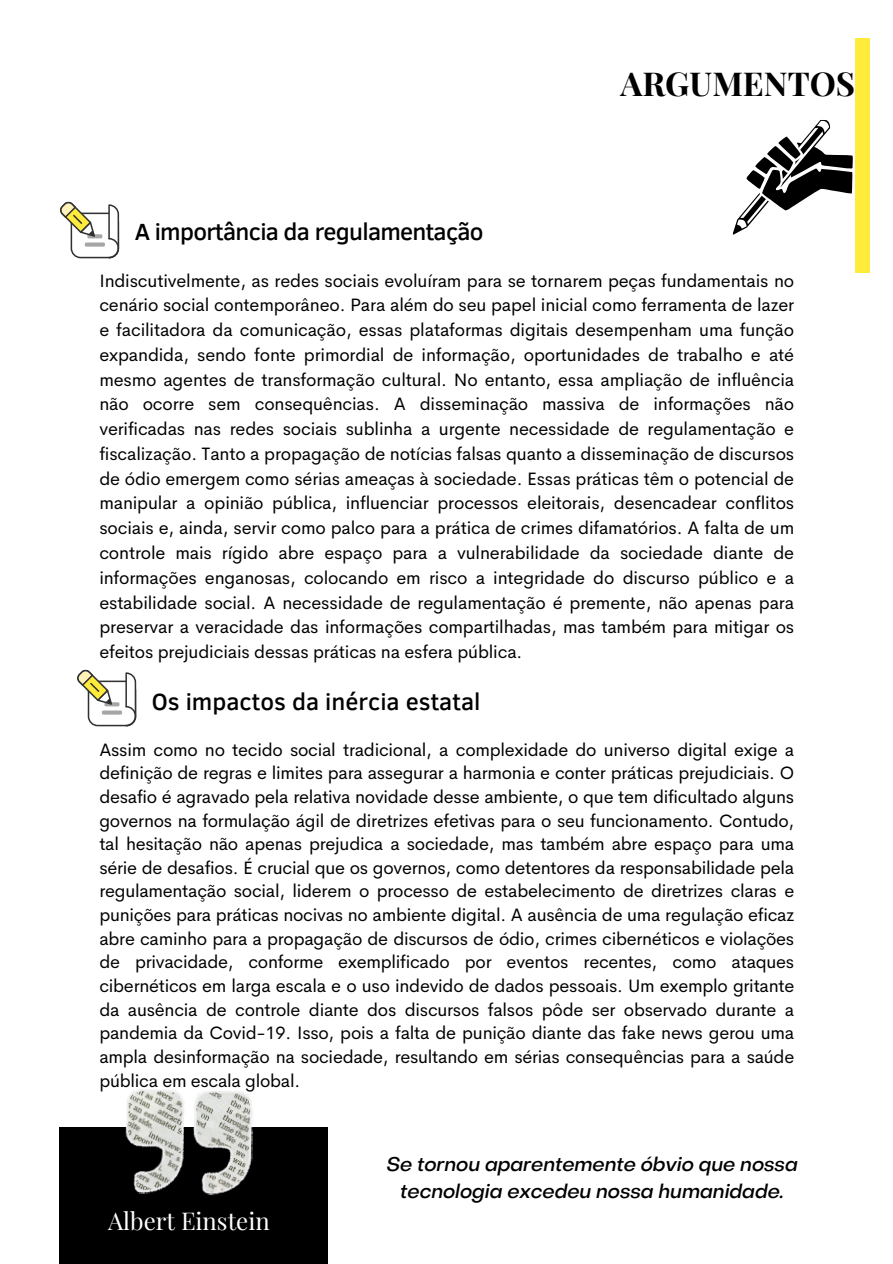
<style>
.page{position:relative;width:893px;height:1264px;background:#fff}
.page>*{position:absolute;margin:0;border:0;box-sizing:border-box;transform-origin:0 0}
.t1{font:700 33px "Playfair Display";color:#000}
.t2{font:500 24px "Clear Sans";letter-spacing:-.03em;color:#000}
.t3{font:500 24px "Clear Sans";color:#000}
.t4{font:24px "Playfair Display";color:#fff}
.t5{font:italic 500 19.5px/27px "Object Sans";color:#000;text-align:center}
.t6{font:18px/24.8px "Cerebri Sans";letter-spacing:-.01em;color:#000;text-align:justify}
</style>
<div class="page">
<div style="left:855px;top:39px;width:15px;height:234px;background:#feeb3b"></div>
<svg style="left:733px;top:120px;width:120px;height:115px"></svg>
<div style="left:88px;top:680px;width:48px;height:46px;border:2px solid #2f3132;border-radius:9px"></div>
<svg style="left:125px;top:672px;width:11px;height:54px"></svg>
<svg style="left:104px;top:702px;width:15px;height:4px"></svg>
<svg style="left:102px;top:710px;width:20px;height:4px"></svg>
<svg style="left:77px;top:669px;width:37px;height:37px"></svg>
<div style="left:59px;top:1127px;width:268px;height:136px;background:#000"></div>
<img style="left:125px;top:1089px;width:128px;height:106px">
<div style="left:71px;top:212px;width:48px;height:46px;border:2px solid #2f3132;border-radius:9px"></div>
<svg style="left:107px;top:204px;width:12px;height:55px"></svg>
<svg style="left:87px;top:234px;width:15px;height:4px"></svg>
<div style="left:85px;top:242px;width:20px;height:5px;background:#a6a6a6;border-radius:2px"></div>
<svg style="left:60px;top:201px;width:36px;height:37px"></svg>
<h2 class="t2" style="left:135px;top:214px;width:350px">A importância da regulamentação</h2>
<p class="t1" style="left:620px;top:60px;width:236px">ARGUMENTOS</p>
<p class="t6" style="left:99px;top:268px;width:696px">Indiscutivelmente, as redes sociais evoluíram para se tornarem peças fundamentais no cenário social contemporâneo. Para além do seu papel inicial como ferramenta de lazer e facilitadora da comunicação, essas plataformas digitais desempenham uma função expandida, sendo fonte primordial de informação, oportunidades de trabalho e até mesmo agentes de transformação cultural. No entanto, essa ampliação de influência não ocorre sem consequências. A disseminação massiva de informações não verificadas nas redes sociais sublinha a urgente necessidade de regulamentação e fiscalização. Tanto a propagação de notícias falsas quanto a disseminação de discursos de ódio emergem como sérias ameaças à sociedade. Essas práticas têm o potencial de manipular a opinião pública, influenciar processos eleitorais, desencadear conflitos sociais e, ainda, servir como palco para a prática de crimes difamatórios. A falta de um controle mais rígido abre espaço para a vulnerabilidade da sociedade diante de informações enganosas, colocando em risco a integridade do discurso público e a estabilidade social. A necessidade de regulamentação é premente, não apenas para preservar a veracidade das informações compartilhadas, mas também para mitigar os efeitos prejudiciais dessas práticas na esfera pública.</p>
<h2 class="t3" style="left:152px;top:684px;width:330px">Os impactos da inércia estatal</h2>
<p class="t6" style="left:99px;top:737px;width:696px;line-height:23.7px">Assim como no tecido social tradicional, a complexidade do universo digital exige a definição de regras e limites para assegurar a harmonia e conter práticas prejudiciais. O desafio é agravado pela relativa novidade desse ambiente, o que tem dificultado alguns governos na formulação ágil de diretrizes efetivas para o seu funcionamento. Contudo, tal hesitação não apenas prejudica a sociedade, mas também abre espaço para uma série de desafios. É crucial que os governos, como detentores da responsabilidade pela regulamentação social, liderem o processo de estabelecimento de diretrizes claras e punições para práticas nocivas no ambiente digital. A ausência de uma regulação eficaz abre caminho para a propagação de discursos de ódio, crimes cibernéticos e violações de privacidade, conforme exemplificado por eventos recentes, como ataques cibernéticos em larga escala e o uso indevido de dados pessoais. Um exemplo gritante da ausência de controle diante dos discursos falsos pôde ser observado durante a pandemia da Covid-19. Isso, pois a falta de punição diante das fake news gerou uma ampla desinformação na sociedade, resultando em sérias consequências para a saúde pública em escala global.</p>
<p class="t4" style="left:108px;top:1204px;width:163px">Albert Einstein</p>
<p class="t5" style="left:386px;top:1152px;width:412px">Se tornou aparentemente óbvio que nossa tecnologia excedeu nossa humanidade.</p>
</div>
